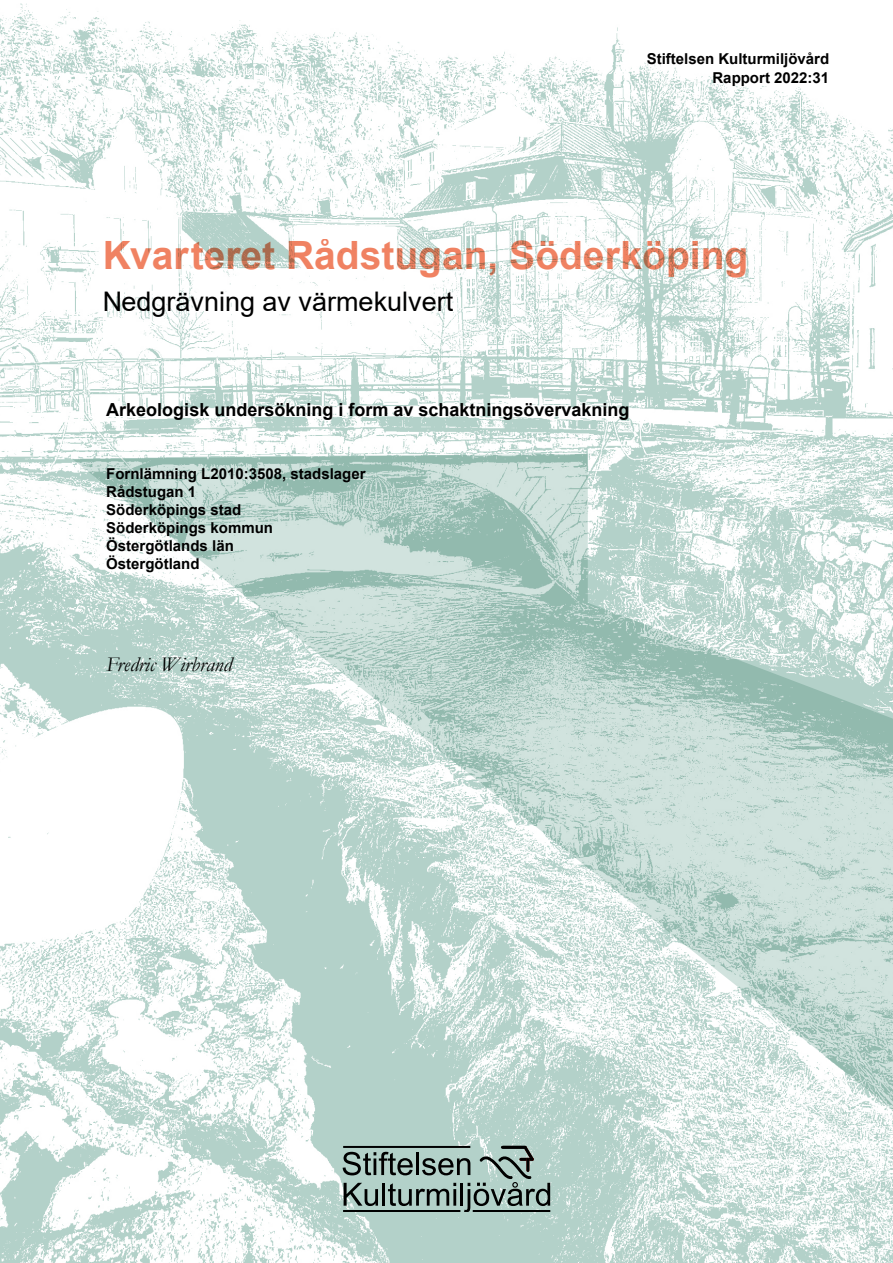
<style>
.page{position:relative;width:893px;height:1263px;background:#fff}
.page>*{position:absolute;margin:0;border:0;box-sizing:border-box;transform-origin:0 0}
.t1{font:700 39px "Arial";color:#f08262}
.t2{font:27px "Arial";color:#000}
.t3{font:italic 21px "Garamond";color:#000}
.t4{font:700 18px "Arial";color:#000}
.t5{font:700 15px/18px "Arial";color:#000}
</style>
<div class="page">
<img style="left:0;top:3px;width:893px;height:1260px">
<svg style="left:343px;top:1143px;width:207px;height:69px;background:#869b95"></svg>
<svg style="left:72px;top:454px;width:821px;height:656px"></svg>
<p class="t5" style="left:647px;top:50px;width:184px;line-height:18.8px;text-align:right">Stiftelsen Kulturmiljövård<br>Rapport 2022:31</p>
<h1 class="t1" style="left:102px;top:227px;width:648px">Kvarteret Rådstugan, Söderköping</h1>
<h2 class="t2" style="left:102px;top:283px;width:353px">Nedgrävning av värmekulvert</h2>
<p class="t4" style="left:106px;top:397px;width:525px">Arkeologisk undersökning i form av schaktningsövervakning</p>
<p class="t5" style="left:106px;top:464px;width:261px">Fornlämning L2010:3508, stadslager<br>Rådstugan 1<br>Söderköpings stad<br>Söderköpings kommun<br>Östergötlands län<br>Östergötland</p>
<h3 class="t3" style="left:106px;top:650px;width:127px">Fredric Wirbrand</h3>
</div>
